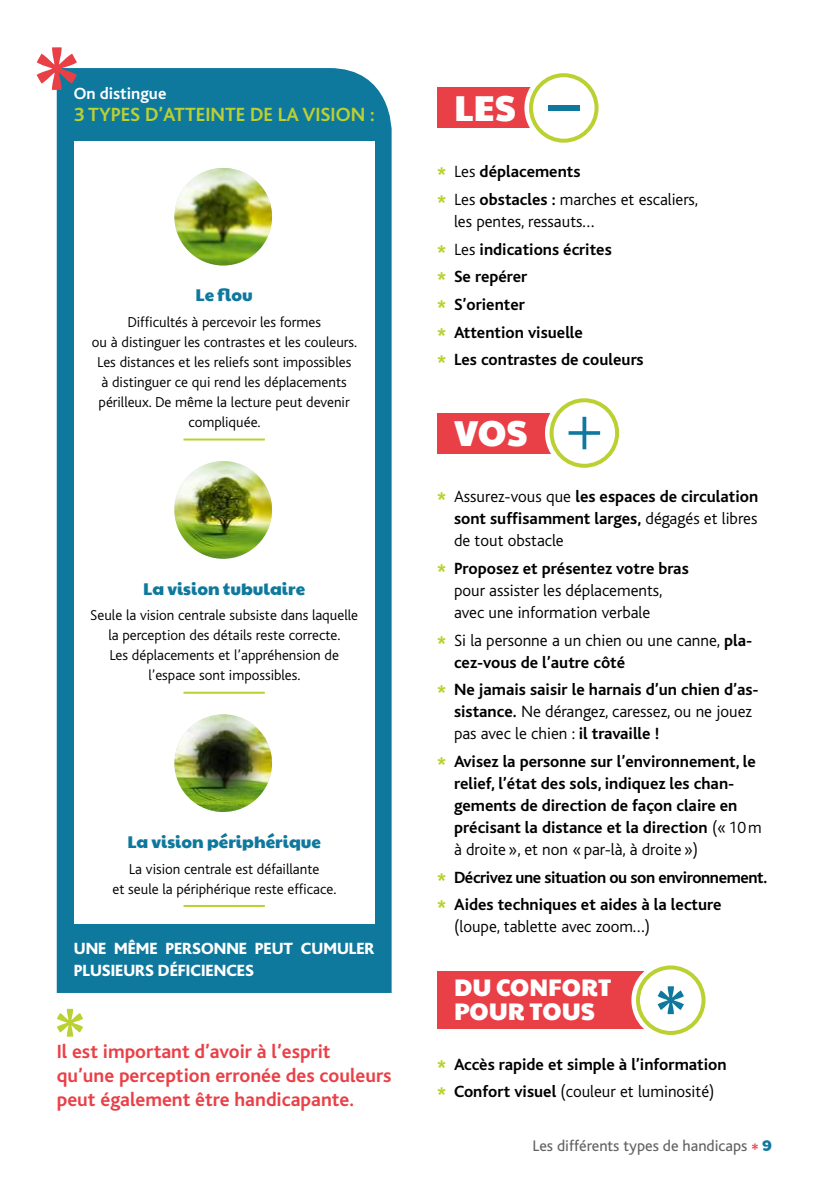
<style>
.page{position:relative;width:840px;height:1191px;background:#fff}
.page>*{position:absolute;margin:0;border:0;box-sizing:border-box;transform-origin:0 0}
.t1{font:36px "Paytone One";color:#fff}
.t2{font:24px/24px "Paytone One";color:#fff}
.t3{font:700 20px/24px "Bliss";color:#e94047}
.t4{font:700 20px "Bliss";color:#bbd031}
.t5{font:700 17px/22px "Bliss";color:#000}
.t6{font:300 17px/22px "Bliss";color:#000}
.t7{font:700 17px/27.6px "Bliss";letter-spacing:-.025em;color:#000}
.t8{font:800 17px/22px "Bliss";color:#fff}
.t9{font:17px "Paytone One";color:#0f789d}
.t10{font:700 17px "Bliss";color:#fff}
.t11{font:16px "Bliss";color:#626261}
.t12{font:300 15px/20px "Bliss";color:#000;text-align:center}
.s1{font-family:"Paytone One";font-weight:400;color:#bbd031}
.s2{font-weight:700}
.s3{font-weight:300}
.s4{font-weight:700;color:#e94047}
.s5{font-family:"Paytone One";color:#0f789d}
</style>
<div class="page">
<div style="left:57px;top:68px;width:334px;height:925px;background:#0f789d"></div>
<div style="left:74px;top:141px;width:300px;height:783px;background:#fff"></div>
<svg style="left:57px;top:1008px;width:26px;height:28px"></svg>
<img style="left:174px;top:168px;width:98px;height:97px;border-radius:49px">
<img style="left:174px;top:461px;width:98px;height:98px;border-radius:49px">
<img style="left:174px;top:714px;width:98px;height:98px;border-radius:49px">
<div style="left:437px;top:413px;width:134px;height:40px;background:#e94047"></div>
<hr style="left:183px;top:438px;width:82px;height:2px;background:#bbd031">
<hr style="left:183px;top:691px;width:82px;height:2px;background:#bbd031">
<hr style="left:183px;top:905px;width:82px;height:2px;background:#bbd031">
<svg style="left:37px;top:47px;width:40px;height:43px"></svg>
<div style="left:437px;top:88px;width:134px;height:40px;background:#e94047"></div>
<div style="left:524px;top:69px;width:78px;height:78px;background:#fff;border-radius:50%"></div>
<div style="left:528px;top:73px;width:70px;height:70px;border:4px solid #bbd031;border-radius:50%"></div>
<div style="left:547px;top:105px;width:32px;height:6px;background:#0f789d"></div>
<svg style="left:544px;top:394px;width:79px;height:78px"></svg>
<div style="left:549px;top:398px;width:69px;height:70px;border:4px solid #bbd031;border-radius:50%"></div>
<svg style="left:568px;top:417px;width:31px;height:32px"></svg>
<div style="left:437px;top:971px;width:239px;height:58px;background:#e94047"></div>
<svg style="left:631px;top:961px;width:78px;height:78px"></svg>
<div style="left:635px;top:965px;width:70px;height:70px;border:4px solid #bbd031;border-radius:50%"></div>
<svg style="left:657px;top:986px;width:26px;height:28px"></svg>
<p class="t10" style="left:74px;top:84px;width:94px">On distingue</p>
<p class="t4" style="left:74px;top:104px;width:302px">3 TYPES D’ATTEINTE DE LA VISION :</p>
<p class="t9" style="left:195px;top:282px;width:59px">Le flou</p>
<p class="t12" style="left:92px;top:312px;width:266px">Difficultés à percevoir les formes<br>ou à distinguer les contrastes et les couleurs.<br>Les distances et les reliefs sont impossibles<br>à distinguer ce qui rend les déplacements périlleux. De même la lecture peut devenir compliquée.</p>
<p class="t9" style="left:143px;top:575px;width:163px">La vision tubulaire</p>
<p class="t12" style="left:90px;top:605px;width:269px">Seule la vision centrale subsiste dans laquelle la perception des détails reste correcte.<br>Les déplacements et l’appréhension de l’espace sont impossibles.</p>
<p class="t9" style="left:127px;top:828px;width:195px">La vision périphérique</p>
<p class="t12" style="left:112px;top:859px;width:225px">La vision centrale est défaillante<br>et seule la périphérique reste efficace.</p>
<p class="t8" style="left:74px;top:937px;width:302px">UNE MÊME PERSONNE PEUT CUMULER<br>PLUSIEURS DÉFICIENCES</p>
<p class="t3" style="left:57px;top:1039px;width:336px">Il est important d’avoir à l’esprit qu’une perception erronée des couleurs peut également être handicapante.</p>
<h1 class="t1" style="left:454px;top:80px;width:64px">LES</h1>
<p class="t6" style="left:437px;top:158px;width:263px;line-height:27.6px"><span class="s1">*</span> Les <span class="s2">déplacements<br></span><span class="s1">*</span> Les <span class="s2">obstacles :</span> marches et escaliers,</p>
<p class="t5" style="left:437px;top:208px;width:208px;line-height:27.6px;text-indent:17px"><span class="s3">les pentes, ressauts…<br></span><span class="s1">*</span> <span class="s3">Les</span> indications écrites<br><span class="s1">*</span> Se repérer<br><span class="s1">*</span> S’orienter<br><span class="s1">*</span> Attention visuelle<br><span class="s1">*</span> Les contrastes de couleurs</p>
<h1 class="t1" style="left:454px;top:405px;width:75px">VOS</h1>
<p class="t5" style="left:454px;top:486px;width:305px;text-align:justify;text-indent:-17px"><span class="s1">*</span> <span class="s3">Assurez-vous que</span> les espaces de circulation sont suffisamment larges, <span class="s3">dégagés et libres de tout obstacle</span></p>
<p class="t6" style="left:454px;top:558px;width:236px;text-indent:-17px"><span class="s1">*</span> <span class="s2">Proposez et présentez votre bras </span>pour assister les déplacements, avec une information verbale</p>
<p class="t6" style="left:454px;top:629px;width:300px;text-indent:-17px"><span class="s1">*</span> Si la personne a un chien ou une canne, <span class="s2">pla&shy;cez-vous de l’autre côté</span></p>
<p class="t5" style="left:454px;top:679px;width:306px;text-indent:-17px"><span class="s1">*</span> Ne jamais saisir le harnais d’un chien d’as&shy;sistance. <span class="s3">Ne dérangez, caressez, ou ne jouez pas avec le chien :</span> il travaille !</p>
<p class="t5" style="left:454px;top:751px;width:309px;text-indent:-17px"><span class="s1">*</span> Avisez la personne sur l’environnement, le relief, l’état des sols, indiquez les chan&shy;gements de direction de façon claire en précisant la distance et la direction <span class="s3">(«10m à droite», et non «par-là, à droite»)</span></p>
<p class="t7" style="left:437px;top:863px;width:331px"><span class="s1">*</span> Décrivez une situation ou son environnement. <span class="s1">*</span> Aides techniques et aides à la lecture</p>
<p class="t6" style="left:454px;top:916px;width:197px">(loupe, tablette avec zoom…)</p>
<h2 class="t2" style="left:454px;top:975px;width:159px">DU CONFORT<br>POUR TOUS</h2>
<p class="t5" style="left:437px;top:1050px;width:291px;line-height:27.6px"><span class="s1">*</span> Accès rapide et simple à l’information <span class="s1">*</span> Confort visuel <span class="s3">(couleur et luminosité)</span></p>
<p class="t11" style="left:532px;top:1136px;width:241px">Les différents types de handicaps <span class="s4">*</span> <span class="s5">9</span></p>
</div>
